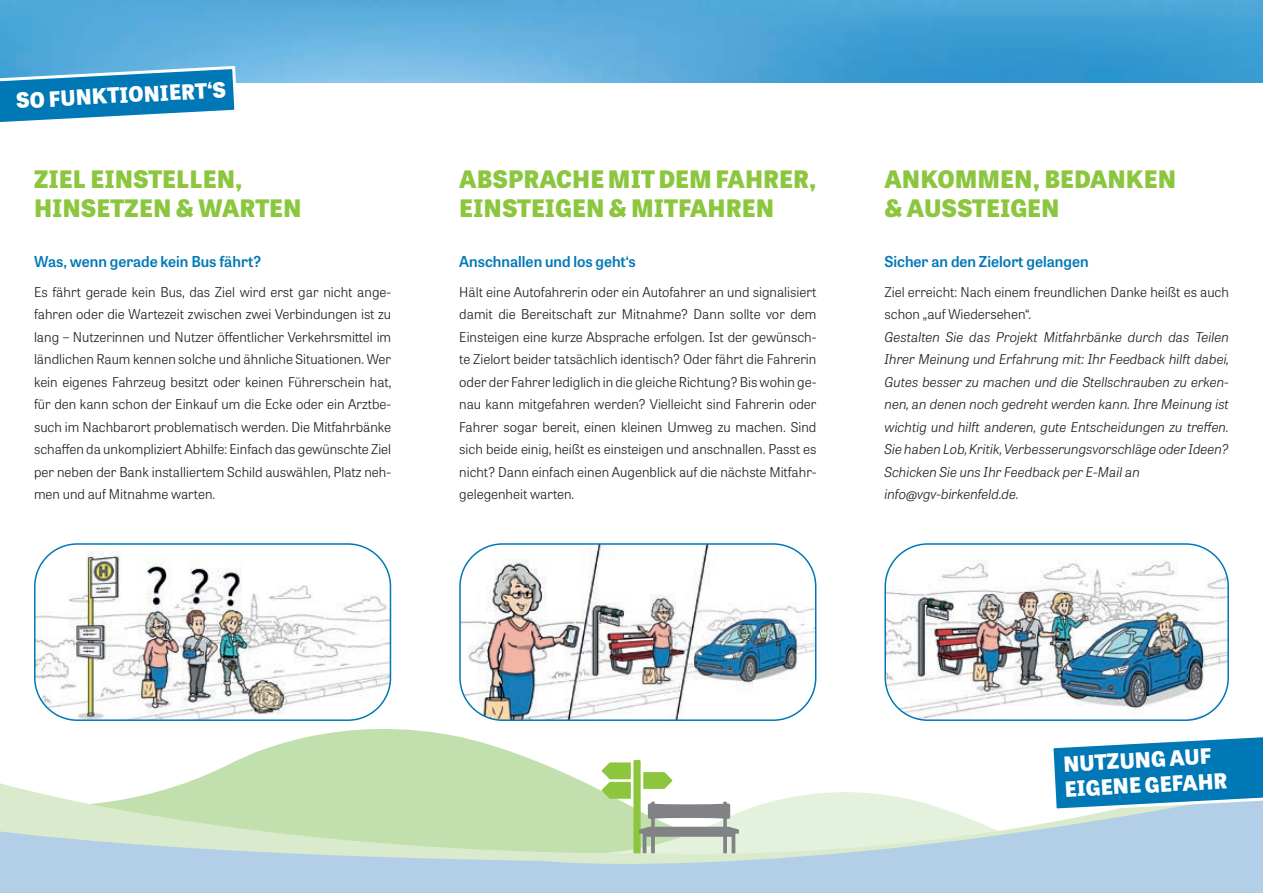
<style>
.page{position:relative;width:1263px;height:893px;background:#fff}
.page>*{position:absolute;margin:0;border:0;box-sizing:border-box;transform-origin:0 0}
.t1{font:800 24px/28.8px "Tablet Gothic";color:#8bc63e}
.t2{font:800 21px/25.2px "Tablet Gothic";color:#fff}
.t3{font:600 15px "Tablet Gothic";color:#0078b6}
.t4{font:300 13.5px/22.5px "Tablet Gothic";color:#231f20;text-align:justify}
.t5{font:italic 300 13.5px/22.5px "Tablet Gothic";color:#231f20}
</style>
<div class="page">
<img style="left:0;top:0;width:1263px;height:83px">
<svg style="left:69px;top:720px;width:713px;height:33px"></svg>
<svg style="left:220px;top:753px;width:419px;height:16px;fill:#c2dfae"></svg>
<svg style="left:0;top:769px;width:1263px;height:124px;background:#c8ded9"></svg>
<svg style="left:0;top:64px;width:239px;height:58px;background:#3896c7"></svg>
<svg style="left:1049px;top:737px;width:214px;height:76px;background:#3593c4"></svg>
<img style="left:887px;top:546px;width:339px;height:172px">
<div style="left:884px;top:543px;width:345px;height:178px;border:2px solid #0078b6;border-radius:43px"></div>
<img style="left:462px;top:546px;width:354px;height:174px">
<div style="left:459px;top:543px;width:357px;height:178px;border:2px solid #0078b6;border-radius:43px"></div>
<img style="left:35px;top:546px;width:355px;height:174px">
<div style="left:34px;top:543px;width:357px;height:178px;border:2px solid #0078b6;border-radius:43px"></div>
<svg style="left:602px;top:760px;width:137px;height:93px"></svg>
<h2 class="t2" style="left:15px;top:87px;width:212px;rotate:-3deg">SO FUNKTIONIERT‘S</h2>
<h1 class="t1" style="left:34px;top:164px;width:269px">ZIEL EINSTELLEN,<br>HINSETZEN &amp; WARTEN</h1>
<h1 class="t1" style="left:459px;top:164px;width:359px">ABSPRACHE MIT DEM FAHRER,<br>EINSTEIGEN &amp; MITFAHREN</h1>
<h1 class="t1" style="left:884px;top:164px;width:293px">ANKOMMEN, BEDANKEN &amp; AUSSTEIGEN</h1>
<p class="t3" style="left:34px;top:250px;width:229px">Was, wenn gerade kein Bus fährt?</p>
<p class="t4" style="left:34px;top:280px;width:359px">Es fährt gerade kein Bus, das Ziel wird erst gar nicht ange&shy;fahren oder die Wartezeit zwischen zwei Verbindungen ist zu lang – Nutzerinnen und Nutzer öffentlicher Verkehrsmittel im ländlichen Raum kennen solche und ähnliche Situationen. Wer kein eigenes Fahrzeug besitzt oder keinen Führerschein hat, für den kann schon der Einkauf um die Ecke oder ein Arztbe&shy;such im Nachbarort problematisch werden. Die Mitfahrbänke schaffen da unkompliziert Abhilfe: Einfach das gewünschte Ziel per neben der Bank installiertem Schild auswählen, Platz neh&shy;men und auf Mitnahme warten.</p>
<p class="t3" style="left:459px;top:250px;width:178px">Anschnallen und los geht‘s</p>
<p class="t4" style="left:459px;top:280px;width:359px">Hält eine Autofahrerin oder ein Autofahrer an und signalisiert damit die Bereitschaft zur Mitnahme? Dann sollte vor dem Einsteigen eine kurze Absprache erfolgen. Ist der gewünsch&shy;te Zielort beider tatsächlich identisch? Oder fährt die Fahrerin oder der Fahrer lediglich in die gleiche Richtung? Bis wohin ge&shy;nau kann mitgefahren werden? Vielleicht sind Fahrerin oder Fahrer sogar bereit, einen kleinen Umweg zu machen. Sind sich beide einig, heißt es einsteigen und anschnallen. Passt es nicht? Dann einfach einen Augenblick auf die nächste Mitfahr&shy;gelegenheit warten.</p>
<p class="t3" style="left:884px;top:250px;width:206px">Sicher an den Zielort gelangen</p>
<p class="t4" style="left:884px;top:280px;width:346px">Ziel erreicht: Nach einem freundlichen Danke heißt es auch schon „auf Wiedersehen“.</p>
<p class="t5" style="left:884px;top:325px;width:346px">Gestalten Sie das Projekt Mitfahrbänke durch das Teilen Ihrer Meinung und Erfahrung mit: Ihr Feedback hilft dabei, Gutes besser zu machen und die Stellschrauben zu erken&shy;nen, an denen noch gedreht werden kann. Ihre Meinung ist wichtig und hilft anderen, gute Entscheidungen zu treffen.<br>Sie haben Lob, Kritik, Verbesserungsvorschläge oder Ideen?<br>Schicken Sie uns Ihr Feedback per E-Mail an info@vgv-birkenfeld.de.</p>
<h2 class="t2" style="left:1062px;top:750px;width:165px;rotate:-3deg">NUTZUNG AUF<br>EIGENE GEFAHR</h2>
</div>
